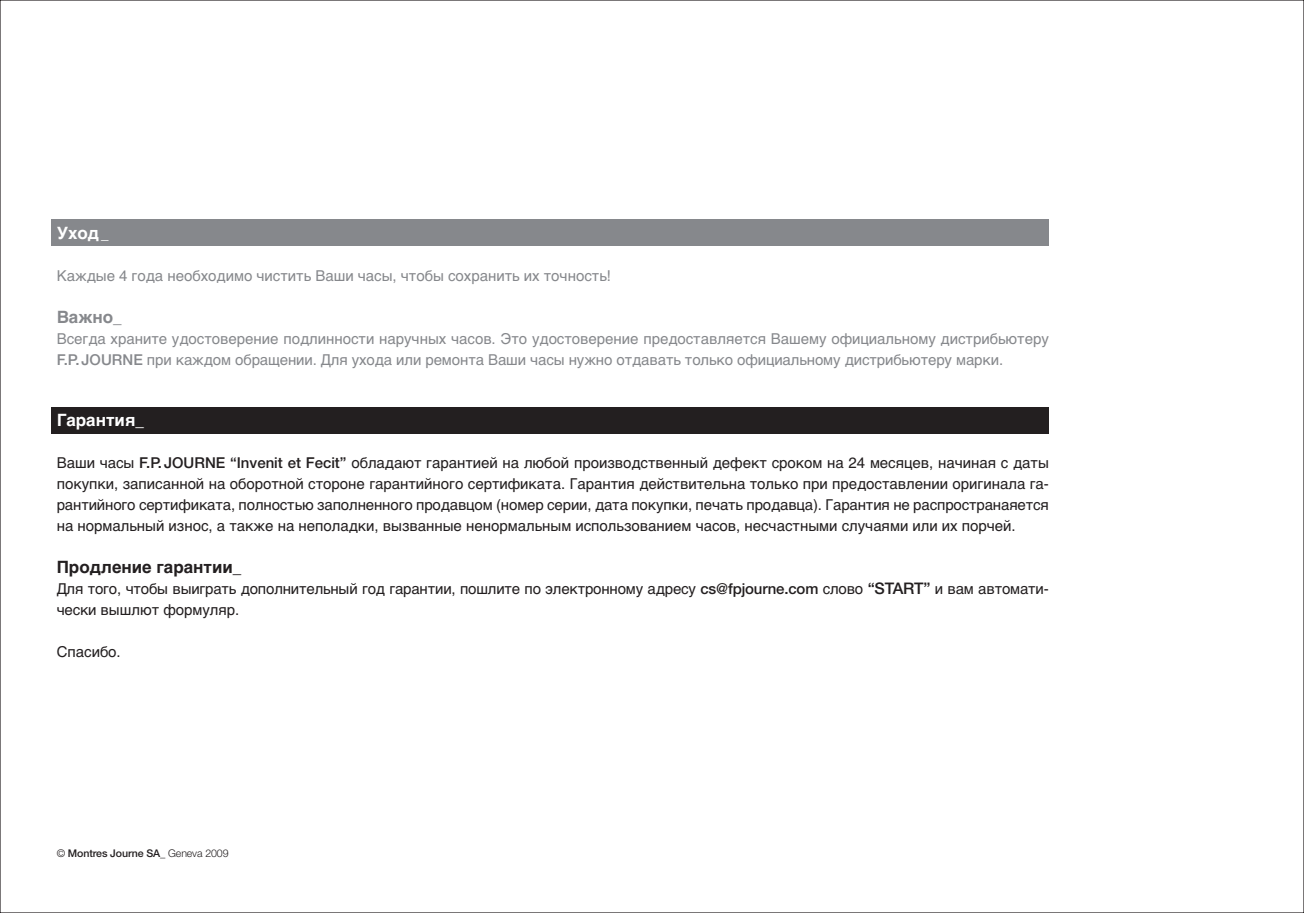
<style>
.page{position:relative;width:1304px;height:913px;background:#fff}
.page>*{position:absolute;margin:0;border:0;box-sizing:border-box;transform-origin:0 0}
.t1{font:700 17px "Helvetica Cyr";color:#231f20}
.t2{font:700 17px "Helvetica Cyr";color:#fff}
.t3{font:700 17px "Helvetica Cyr";color:#86888c}
.t4{font:15px/21px "Helvetica Cyr Upright";letter-spacing:-.01em;color:#231f20;text-align:justify}
.t5{font:15px/21px "Helvetica Cyr Upright";color:#86888c}
.t6{font:500 10.6px "Helvetica Neue";letter-spacing:-.01em;color:#231f20}
.s1{font-family:"Helvetica Cyr Upright";font-weight:400;font-size:15px}
.s2{font-family:"Helvetica Cyr Upright";font-weight:400}
.s3{font-family:"Helvetica Neue";font-weight:500}
.s4{font-family:"Helvetica Neue";font-weight:500;font-size:16px}
.s5{font-weight:300}
</style>
<div class="page">
<div style="left:51px;top:219px;width:998px;height:27px;background:#86888c"></div>
<div style="left:51px;top:407px;width:998px;height:27px;background:#231f20"></div>
<p class="t2" style="left:57px;top:226px;width:53px">Уход<span class="s1">_</span></p>
<p class="t5" style="left:57px;top:266px;width:556px">Каждые 4 года необходимо чистить Ваши часы, чтобы сохранить их точность!</p>
<p class="t3" style="left:57px;top:310px;width:67px">Важно<span class="s2">_</span></p>
<p class="t5" style="left:57px;top:329px;width:994px">Всегда храните удостоверение подлинности наручных часов. Это удостоверение предоставляется Вашему официальному дистрибьютеру<br><span class="s3">F.P.JOURNE</span> при каждом обращении. Для ухода или ремонта Ваши часы нужно отдавать только официальному дистрибьютеру марки.</p>
<p class="t2" style="left:57px;top:413px;width:89px">Гарантия<span class="s2">_</span></p>
<p class="t4" style="left:57px;top:453px;width:994px">Ваши часы <span class="s3">F.P.JOURNE “Invenit et Fecit”</span> обладают гарантией на любой производственный дефект сроком на 24 месяцев, начиная с даты покупки, записанной на оборотной стороне гарантийного сертификата. Гарантия действительна только при предоставлении оригинала га&shy;рантийного сертификата, полностью заполненного продавцом (номер серии, дата покупки, печать продавца). Гарантия не распространаяется на нормальный износ, а также на неполадки, вызванные ненормальным использованием часов, несчастными случаями или их порчей.</p>
<p class="t1" style="left:57px;top:560px;width:186px">Продление гарантии<span class="s2">_</span></p>
<p class="t4" style="left:57px;top:579px;width:993px">Для того, чтобы выиграть дополнительный год гарантии, пошлите по электронному адресу <span class="s3">cs@fpjourne.com</span> слово <span class="s4">“START”</span> и вам автомати&shy;чески вышлют формуляр.</p>
<p class="t4" style="left:57px;top:642px;width:66px">Спасибо.</p>
<p class="t6" style="left:57px;top:849px;width:173px"><span class="s5">©</span> Montres Journe SA<span class="s5">_ Geneva 2009</span></p>
</div>
